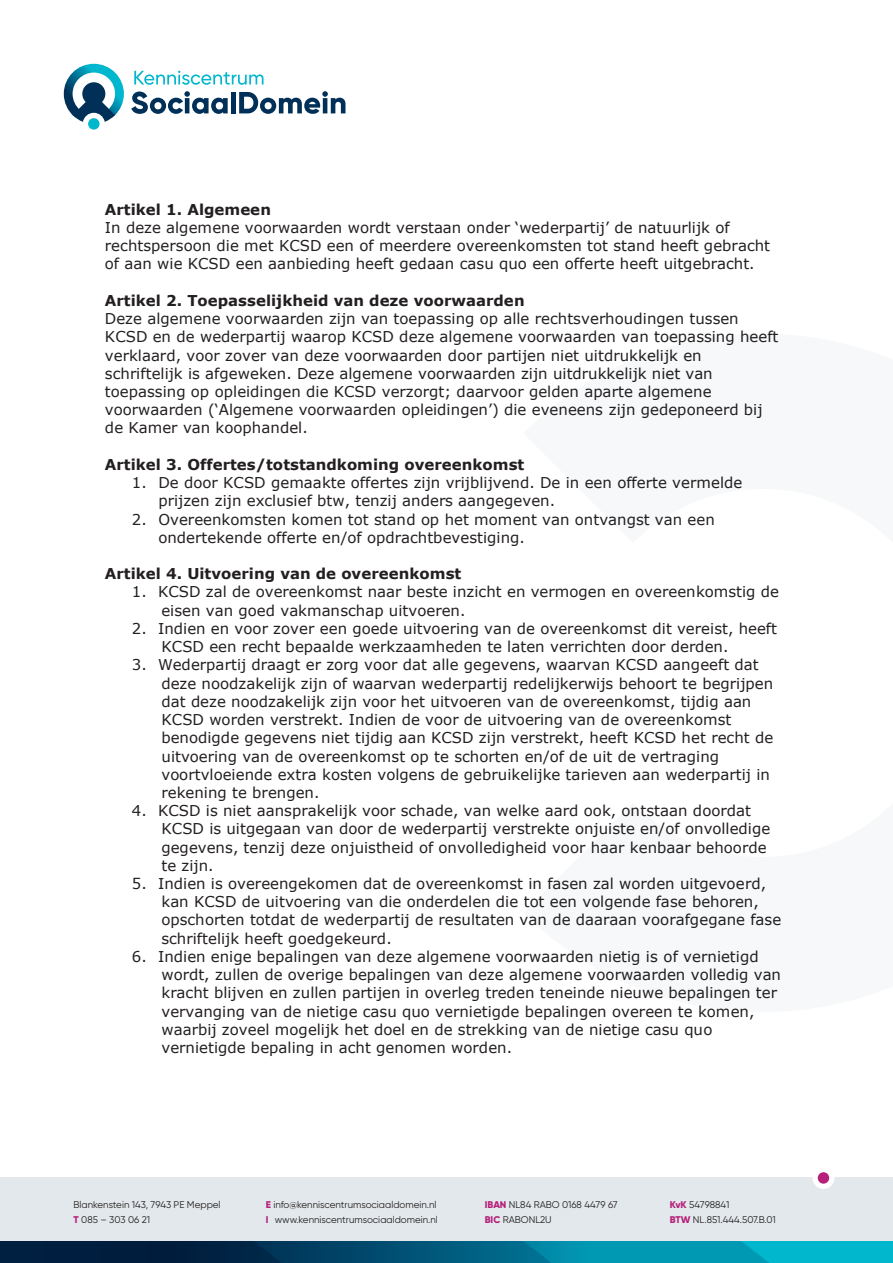
<style>
.page{position:relative;width:893px;height:1263px;background:#fff}
.page>*{position:absolute;margin:0;border:0;box-sizing:border-box;transform-origin:0 0}
.t1{font:15px/18.3px "Verdana";color:#231f20}
.t2{font:700 15px "Verdana";color:#231f20}
.t3{font:12px "Verdana";letter-spacing:-.005em;color:#231f20}
.t4{font:9.75px "Gilroy";color:#231f20}
.s1{font-weight:800;color:#b5207a}
.s2{color:#0070c0}
</style>
<div class="page">
<div style="left:0;top:1178px;width:893px;height:85px;background:#e2e8eb"></div>
<svg style="left:131px;top:91px;width:97px;height:23px"></svg>
<div style="left:231px;top:92px;width:5px;height:21px;background:#003058"></div>
<svg style="left:239px;top:91px;width:106px;height:23px"></svg>
<svg style="left:134px;top:71px;width:129px;height:14px"></svg>
<div style="left:88px;top:118px;width:12px;height:12px;background:#00b7ce;border-radius:50%"></div>
<svg style="left:64px;top:64px;width:60px;height:58px"></svg>
<div style="left:812px;top:1167px;width:22px;height:22px;background:#fff;border-radius:50%"></div>
<div style="left:818px;top:1172px;width:11px;height:12px;background:#b5207a;border-radius:50%"></div>
<svg style="left:0;top:1242px;width:893px;height:21px;background:#006381"></svg>
<p class="t2" style="left:105px;top:198px;width:168px">Artikel 1. Algemeen</p>
<p class="t1" style="left:105px;top:218px;width:667px">In deze algemene voorwaarden wordt verstaan onder ‘wederpartij’ de natuurlijk of rechtspersoon die met KCSD een of meerdere overeenkomsten tot stand heeft gebracht of aan wie KCSD een aanbieding heeft gedaan casu quo een offerte heeft uitgebracht.</p>
<p class="t2" style="left:105px;top:290px;width:421px">Artikel 2. Toepasselijkheid van deze voorwaarden</p>
<p class="t1" style="left:105px;top:309px;width:675px">Deze algemene voorwaarden zijn van toepassing op alle rechtsverhoudingen tussen KCSD en de wederpartij waarop KCSD deze algemene voorwaarden van toepassing heeft verklaard, voor zover van deze voorwaarden door partijen niet uitdrukkelijk en schriftelijk is afgeweken. Deze algemene voorwaarden zijn uitdrukkelijk niet van toepassing op opleidingen die KCSD verzorgt; daarvoor gelden aparte algemene voorwaarden (‘Algemene voorwaarden opleidingen’) die eveneens zijn gedeponeerd bij de Kamer van koophandel.</p>
<p class="t2" style="left:105px;top:454px;width:421px">Artikel 3. Offertes/totstandkoming overeenkomst</p>
<p class="t1" style="left:158px;top:473px;width:585px;text-indent:-27px">1. De door KCSD gemaakte offertes zijn vrijblijvend. De in een offerte vermelde prijzen zijn exclusief btw, tenzij anders aangegeven.</p>
<p class="t1" style="left:158px;top:510px;width:558px;text-indent:-27px">2. Overeenkomsten komen tot stand op het moment van ontvangst van een ondertekende offerte en/of opdrachtbevestiging.</p>
<p class="t2" style="left:105px;top:563px;width:358px">Artikel 4. Uitvoering van de overeenkomst</p>
<p class="t1" style="left:161px;top:583px;width:619px;text-indent:-30px">1. KCSD zal de overeenkomst naar beste inzicht en vermogen en overeenkomstig de eisen van goed vakmanschap uitvoeren.</p>
<p class="t1" style="left:161px;top:619px;width:617px;text-indent:-30px">2. Indien en voor zover een goede uitvoering van de overeenkomst dit vereist, heeft<br>KCSD een recht bepaalde werkzaamheden te laten verrichten door derden.</p>
<p class="t1" style="left:161px;top:655px;width:613px;text-indent:-30px">3. Wederpartij draagt er zorg voor dat alle gegevens, waarvan KCSD aangeeft dat deze noodzakelijk zijn of waarvan wederpartij redelijkerwijs behoort te begrijpen dat deze noodzakelijk zijn voor het uitvoeren van de overeenkomst, tijdig aan KCSD worden verstrekt. Indien de voor de uitvoering van de overeenkomst benodigde gegevens niet tijdig aan KCSD zijn verstrekt, heeft KCSD het recht de uitvoering van de overeenkomst op te schorten en/of de uit de vertraging voortvloeiende extra kosten volgens de gebruikelijke tarieven aan wederpartij in rekening te brengen.</p>
<p class="t1" style="left:161px;top:801px;width:610px;text-indent:-30px">4. KCSD is niet aansprakelijk voor schade, van welke aard ook, ontstaan doordat KCSD is uitgegaan van door de wederpartij verstrekte onjuiste en/of onvolledige gegevens, tenzij deze onjuistheid of onvolledigheid voor haar kenbaar behoorde te zijn.</p>
<p class="t1" style="left:161px;top:874px;width:621px;text-indent:-30px">5. Indien is overeengekomen dat de overeenkomst in fasen zal worden uitgevoerd, kan KCSD de uitvoering van die onderdelen die tot een volgende fase behoren, opschorten totdat de wederpartij de resultaten van de daaraan voorafgegane fase schriftelijk heeft goedgekeurd.</p>
<p class="t1" style="left:161px;top:947px;width:621px;text-indent:-30px">6. Indien enige bepalingen van deze algemene voorwaarden nietig is of vernietigd wordt, zullen de overige bepalingen van deze algemene voorwaarden volledig van kracht blijven en zullen partijen in overleg treden teneinde nieuwe bepalingen ter vervanging van de nietige casu quo vernietigde bepalingen overeen te komen, waarbij zoveel mogelijk het doel en de strekking van de nietige casu quo vernietigde bepaling in acht genomen worden.</p>
<p class="t4" style="left:74px;top:1199px;width:149px">Blankenstein 143, 7943 PE Meppel</p>
<p class="t4" style="left:74px;top:1214px;width:78px"><span class="s1">T</span> 085 – 303 06 21</p>
<p class="t4" style="left:266px;top:1199px;width:172px"><span class="s1">E</span> info@kenniscentrumsociaaldomein.nl</p>
<p class="t4" style="left:266px;top:1214px;width:174px"><span class="s1">I</span> www.kenniscentrumsociaaldomein.nl</p>
<p class="t4" style="left:485px;top:1199px;width:134px"><span class="s1">IBAN</span> NL84 RABO 0168 4479 67</p>
<p class="t4" style="left:485px;top:1214px;width:68px"><span class="s1">BIC</span> RABONL2U</p>
<p class="t4" style="left:670px;top:1199px;width:61px"><span class="s1">KvK</span> 54798841</p>
<p class="t4" style="left:670px;top:1214px;width:108px"><span class="s1">BTW</span> NL.851.444.507.B.01</p>
<p class="t3" style="left:164px;top:1198px;width:563px">Blankenstein 143, 7943 PE Meppel <span class="s2">•</span> 085 - 303 06 21 <span class="s2">•</span> info@kenniscentrumsociaaldomein.nl</p>
</div>
